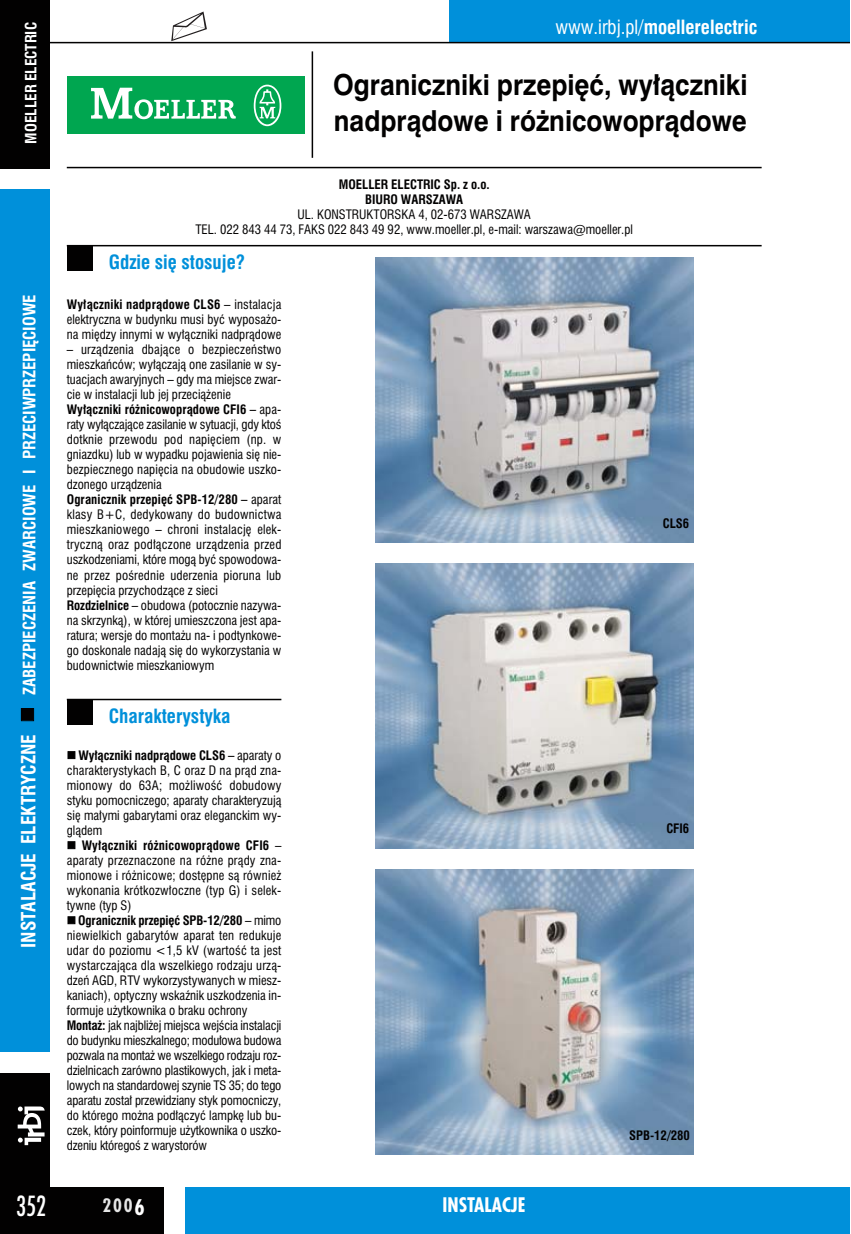
<style>
.page{position:relative;width:851px;height:1234px;background:#fff}
.page>*{position:absolute;margin:0;border:0;box-sizing:border-box;transform-origin:0 0}
.t1{font:700 27px/36px "Swis 721 PL";color:#020101;scale:.91 1}
.t2{font:27px "Fujiyama";color:#fff;scale:.9 1}
.t3{font:700 19.5px "Fujiyama";color:#fff}
.t4{font:700 18px "Swis 721 Cn PL";color:#fff}
.t5{font:700 18px "Swis 721 Cn PL";color:#0090da}
.t6{font:700 18px "Fujiyama";color:#e6e6e6}
.t7{font:700 15.75px "Swis 721 Cn PL";color:#fff}
.t8{font:700 14.25px "Swis 721 Cn PL";color:#fff}
.t9{font:12px/15px "Swis 721 Cn PL";color:#020101;text-align:justify}
.t10{font:700 12px/15px "Swis 721 Cn PL";color:#020101;text-align:center}
.s1{font-weight:400}
.s2{font-weight:700}
.s3{font-size:21px;color:#fff}
</style>
<div class="page">
<div style="left:0;top:1073px;width:50px;height:160px;background:#020101"></div>
<div style="left:67px;top:76px;width:238px;height:58px;background:#00a650"></div>
<svg style="left:91px;top:85px;width:190px;height:41px"></svg>
<div style="left:0;top:190px;width:50px;height:861px;background:#0090da"></div>
<div style="left:0;top:1186px;width:163px;height:47px;background:#020101"></div>
<div style="left:0;top:0;width:50px;height:168px;background:#020101"></div>
<svg style="left:18px;top:1106px;width:27px;height:38px"></svg>
<hr style="left:67px;top:167px;width:694px;height:1px;background:#020101">
<hr style="left:311px;top:51px;width:2px;height:107px;background:#020101">
<svg style="left:171px;top:12px;width:36px;height:29px"></svg>
<div style="left:67px;top:245px;width:25px;height:25px;background:#020101"></div>
<hr style="left:67px;top:245px;width:694px;height:1px;background:#020101">
<div style="left:185px;top:1186px;width:664px;height:47px;background:#0090da"></div>
<div style="left:449px;top:0;width:400px;height:43px;background:#0090da"></div>
<hr style="left:45px;top:42px;width:804px;height:1px;background:#020101">
<div style="left:67px;top:698px;width:25px;height:26px;background:#020101"></div>
<hr style="left:67px;top:698px;width:214px;height:2px;background:#020101">
<img style="left:375px;top:258px;width:318px;height:285px">
<img style="left:375px;top:563px;width:318px;height:285px">
<img style="left:375px;top:869px;width:318px;height:285px">
<p class="t8" style="left:25px;top:143px;width:123px;rotate:-90deg">MOELLER ELECTRIC</p>
<h3 class="t7" style="left:23px;top:694px;width:402px;rotate:-90deg">ZABEZPIECZENIA ZWARCIOWE I PRZECIWPRZEPIĘCIOWE</h3>
<h3 class="t4" style="left:21px;top:947px;width:215px;rotate:-90deg">INSTALACJE ELEKTRYCZNE</h3>
<h3 class="t4" style="left:555px;top:20px;width:203px"><span class="s1">www.irbj.pl/</span>moellerelectric</h3>
<h1 class="t1" style="left:333px;top:69px;width:457px">Ograniczniki przepięć, wyłączniki nadprądowe i różnicowoprądowe</h1>
<p class="t10" style="left:338px;top:178px;width:152px">MOELLER ELECTRIC Sp. z o.o.<br>BIURO WARSZAWA</p>
<p class="t9" style="left:195px;top:208px;width:439px;text-align:center">UL. KONSTRUKTORSKA 4, 02-673 WARSZAWA<br>TEL. 022 843 44 73, FAKS 022 843 49 92, www.moeller.pl, e-mail: warszawa@moeller.pl</p>
<h3 class="t5" style="left:109px;top:254px;width:138px">Gdzie się stosuje?</h3>
<p class="t9" style="left:67px;top:298px;width:216px"><span class="s2">Wyłączniki nadprądowe CLS6</span> – instalacja elektryczna w budynku musi być wyposażo&shy;na między innymi w wyłączniki nadprądowe</p>
<p class="t9" style="left:67px;top:343px;width:216px;text-align:left">– urządzenia dbające o bezpieczeństwo mieszkańców; wyłączają one zasilanie w sy&shy;tuacjach awaryjnych – gdy ma miejsce zwar&shy;cie w instalacji lub jej przeciążenie <span class="s2">Wyłączniki różnicowoprądowe CFI6 –</span> apa&shy;raty wyłączające zasilanie w sytuacji, gdy ktoś dotknie przewodu pod napięciem (np. w gniazdku) lub w wypadku pojawienia się nie&shy;bezpiecznego napięcia na obudowie uszko&shy;dzonego urządzenia<br><span class="s2">Ogranicznik przepięć SPB-12/280 –</span> aparat klasy B+C, dedykowany do budownictwa mieszkaniowego – chroni instalację elek&shy;tryczną oraz podłączone urządzenia przed uszkodzeniami, które mogą być spowodowa&shy;ne przez pośrednie uderzenia pioruna lub przepięcia przychodzące z sieci <span class="s2">Rozdzielnice</span> – obudowa (potocznie nazywa&shy;na skrzynką), w której umieszczona jest apa&shy;ratura; wersje do montażu na- i podtynkowe&shy;go doskonale nadają się do wykorzystania w budownictwie mieszkaniowym</p>
<h3 class="t5" style="left:109px;top:708px;width:123px">Charakterystyka</h3>
<p class="t9" style="left:67px;top:748px;width:216px;text-indent:12px"><span class="s2">Wyłączniki nadprądowe CLS6 –</span> aparaty o charakterystykach B, C oraz D na prąd zna&shy;mionowy do 63A; możliwość dobudowy styku pomocniczego; aparaty charakteryzują się małymi gabarytami oraz eleganckim wy&shy;glądem</p>
<p class="t9" style="left:67px;top:838px;width:216px;text-indent:15px"><span class="s2">Wyłączniki różnicowoprądowe CFI6</span> – aparaty przeznaczone na różne prądy zna&shy;mionowe i różnicowe; dostępne są również wykonania krótkozwłoczne (typ G) i selek&shy;tywne (typ S)</p>
<p class="t9" style="left:67px;top:913px;width:216px;text-align:left;text-indent:11px"><span class="s2">Ogranicznik przepięć SPB-12/280</span> – mimo niewielkich gabarytów aparat ten redukuje udar do poziomu &lt;1,5 kV (wartość ta jest wystarczająca dla wszelkiego rodzaju urzą&shy;dzeń AGD, RTV wykorzystywanych w miesz&shy;kaniach), optyczny wskaźnik uszkodzenia in&shy;formuje użytkownika o braku ochrony <span class="s2">Montaż:</span> jak najbliżej miejsca wejścia instalacji do budynku mieszkalnego; modułowa budowa pozwala na montaż we wszelkiego rodzaju roz&shy;dzielnicach zarówno plastikowych, jak i meta&shy;lowych na standardowej szynie TS 35; do tego aparatu został przewidziany styk pomocniczy, do którego można podłączyć lampkę lub bu&shy;czek, który poinformuje użytkownika o uszko&shy;dzeniu któregoś z warystorów</p>
<p class="t10" style="left:662px;top:516px;width:28px">CLS6</p>
<p class="t10" style="left:666px;top:822px;width:24px">CFI6</p>
<p class="t10" style="left:629px;top:1128px;width:62px">SPB-12/280</p>
<h1 class="t2" style="left:16px;top:1193px;width:35px">352</h1>
<h3 class="t6" style="left:103px;top:1197px;width:44px">200<span class="s3">6</span></h3>
<h2 class="t3" style="left:442px;top:1195px;width:84px">INSTALACJE</h2>
</div>
